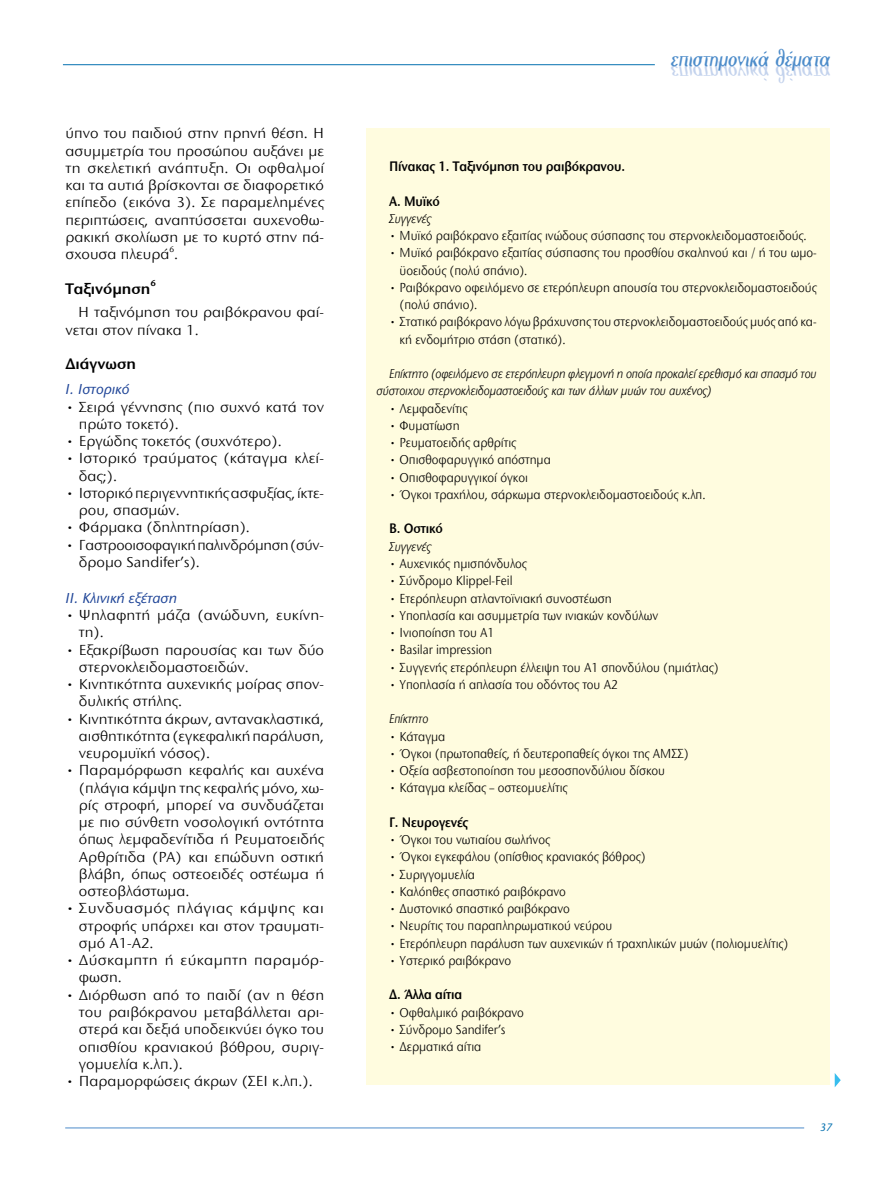
<style>
.page{position:relative;width:893px;height:1191px;background:#fff}
.page>*{position:absolute;margin:0;border:0;box-sizing:border-box;transform-origin:0 0}
.t1{font:600 15.75px "Stone Sans ITC Hel";color:#000}
.t2{font:15px/17.2px "Stone Sans ITC Hel";color:#000}
.t3{font:15px/17.2px "Stone Sans ITC Hel";color:#000;text-align:justify;scale:1.06 1}
.t4{font:15px/17.2px "Stone Sans ITC Hel";letter-spacing:-.02em;color:#000}
.t5{font:15px/17.2px "Stone Sans ITC Hel";color:#000;scale:1.04 1}
.t6{font:italic 500 15px "Stone Sans ITC Hel";color:#1e4497}
.t7{font:600 14.25px "Stone Sans ITC Hel";letter-spacing:-.01em;color:#000;scale:.9 1}
.t8{font:13.5px/17.2px "Stone Sans ITC Hel";letter-spacing:-.005em;color:#000;scale:.9 1}
.t9{font:italic 13.5px/17.2px "Stone Sans ITC Hel";letter-spacing:-.005em;color:#000;scale:.9 1}
.t10{font:italic 500 11.25px "Stone Sans ITC Hel";color:#0571b0;scale:.95 1}
.t11{font:600 9.15px "Stone Sans ITC Hel";color:#000}
.t12{font:8.7px "Stone Sans ITC Hel";color:#000}
</style>
<div class="page">
<hr style="left:65px;top:1127px;width:739px;height:1px;background:#4d8cca">
<hr style="left:63px;top:64px;width:592px;height:1px;background:#0571b0">
<svg style="left:835px;top:1073px;width:6px;height:14px"></svg>
<div style="left:366px;top:128px;width:463px;height:956px;background:#fffcdf"></div>
<p class="t2" style="left:66px;top:125px;width:260px;text-align:justify">ύπνο του παιδιού στην πρηνή θέση. Η ασυμμετρία του προσώπου αυξάνει με τη σκελετική ανάπτυξη. Οι οφθαλμοί και τα αυτιά βρίσκονται σε διαφορετικό επίπεδο (εικόνα 3). Σε παραμελημένες περιπτώσεις, αναπτύσσεται αυχενοθω&shy;ρακική σκολίωση με το κυρτό στην πά&shy;σχουσα πλευρά .</p>
<p class="t12" style="left:169px;top:244px;width:6px">6</p>
<p class="t1" style="left:66px;top:280px;width:86px">Ταξινόμηση</p>
<p class="t11" style="left:150px;top:278px;width:7px">6</p>
<p class="t2" style="left:66px;top:304px;width:260px;text-indent:13px">Η ταξινόμηση του ραιβόκρανου φαί&shy;νεται στον πίνακα 1.</p>
<p class="t1" style="left:66px;top:355px;width:72px">Διάγνωση</p>
<p class="t6" style="left:66px;top:381px;width:65px">Ι. Ιστορικό</p>
<p class="t2" style="left:79px;top:398px;width:247px;text-indent:-13px">• Σειρά γέννησης (πιο συχνό κατά τον πρώτο τοκετό).</p>
<p class="t2" style="left:66px;top:433px;width:218px">• Εργώδης τοκετός (συχνότερο).</p>
<p class="t2" style="left:79px;top:450px;width:247px;text-indent:-13px">• Ιστορικό τραύματος (κάταγμα κλεί&shy;δας;).</p>
<p class="t2" style="left:79px;top:484px;width:247px;text-indent:-13px">• Ιστορικό περιγεννητικής ασφυξίας, ίκτε&shy;ρου, σπασμών.</p>
<p class="t2" style="left:66px;top:519px;width:186px">• Φάρμακα (δηλητηρίαση).</p>
<p class="t4" style="left:79px;top:536px;width:246px;text-indent:-13px">• Γαστροοισοφαγική παλινδρόμηση (σύν&shy;δρομο Sandifer’s).</p>
<p class="t6" style="left:66px;top:590px;width:113px">ΙΙ. Κλινική εξέταση</p>
<p class="t2" style="left:79px;top:607px;width:247px;text-indent:-13px">• Ψηλαφητή μάζα (ανώδυνη, ευκίνη&shy;τη).</p>
<p class="t2" style="left:79px;top:641px;width:247px;text-indent:-13px">• Εξακρίβωση παρουσίας και των δύο στερνοκλειδομαστοειδών.</p>
<p class="t2" style="left:79px;top:676px;width:247px;text-indent:-13px">• Κινητικότητα αυχενικής μοίρας σπον&shy;δυλικής στήλης.</p>
<p class="t2" style="left:79px;top:710px;width:247px;text-align:justify;text-indent:-13px">• Κινητικότητα άκρων, αντανακλαστικά, αισθητικότητα (εγκεφαλική παράλυση, νευρομυϊκή νόσος).</p>
<p class="t2" style="left:79px;top:762px;width:247px;text-align:justify;text-indent:-13px">• Παραμόρφωση κεφαλής και αυχένα (πλάγια κάμψη της κεφαλής μόνο, χω&shy;ρίς στροφή, μπορεί να συνδυάζεται με πιο σύνθετη νοσολογική οντότητα όπως λεμφαδενίτιδα ή Ρευματοειδής Αρθρίτιδα (ΡΑ) και επώδυνη οστική βλάβη, όπως οστεοειδές οστέωμα ή οστεοβλάστωμα.</p>
<p class="t3" style="left:79px;top:900px;width:233px;text-indent:-13px">• Συνδυασμός πλάγιας κάμψης και στροφής υπάρχει και στον τραυματι&shy;σμό Α1-Α2.</p>
<p class="t5" style="left:79px;top:952px;width:237px;text-indent:-13px">• Δύσκαμπτη ή εύκαμπτη παραμόρ&shy;φωση.</p>
<p class="t2" style="left:79px;top:986px;width:247px;text-align:justify;text-indent:-13px">• Διόρθωση από το παιδί (αν η θέση του ραιβόκρανου μεταβάλλεται αρι&shy;στερά και δεξιά υποδεικνύει όγκο του οπισθίου κρανιακού βόθρου, συριγ&shy;γομυελία κ.λπ.).</p>
<p class="t2" style="left:66px;top:1072px;width:249px">• Παραμορφώσεις άκρων (ΣΕΙ κ.λπ.).</p>
<p class="t7" style="left:389px;top:159px;width:264px">Πίνακας 1. Ταξινόμηση του ραιβόκρανου.</p>
<p class="t7" style="left:389px;top:193px;width:58px">Α. Μυϊκό</p>
<p class="t9" style="left:389px;top:210px;width:48px">Συγγενές</p>
<p class="t8" style="left:389px;top:227px;width:465px">• Μυϊκό ραιβόκρανο εξαιτίας ινώδους σύσπασης του στερνοκλειδομαστοειδούς.</p>
<p class="t8" style="left:400px;top:245px;width:465px;text-indent:-11px">• Μυϊκό ραιβόκρανο εξαιτίας σύσπασης του προσθίου σκαληνού και / ή του ωμο&shy;ϋοειδούς (πολύ σπάνιο).</p>
<p class="t8" style="left:400px;top:279px;width:465px;text-indent:-11px">• Ραιβόκρανο οφειλόμενο σε ετερόπλευρη απουσία του στερνοκλειδομαστοειδούς (πολύ σπάνιο).</p>
<p class="t8" style="left:400px;top:314px;width:465px;text-indent:-11px">• Στατικό ραιβόκρανο λόγω βράχυνσης του στερνοκλειδομαστοειδούς μυός από κα&shy;κή ενδομήτριο στάση (στατικό).</p>
<p class="t9" style="left:376px;top:365px;width:491px;text-indent:13px">Επίκτητο (οφειλόμενο σε ετερόπλευρη φλεγμονή η οποία προκαλεί ερεθισμό και σπασμό του σύστοιχου στερνοκλειδομαστοειδούς και των άλλων μυών του αυχένος)</p>
<p class="t8" style="left:389px;top:400px;width:89px">• Λεμφαδενίτις</p>
<p class="t8" style="left:389px;top:417px;width:80px">• Φυματίωση</p>
<p class="t8" style="left:389px;top:434px;width:143px">• Ρευματοειδής αρθρίτις</p>
<p class="t8" style="left:389px;top:452px;width:181px">• Οπισθοφαρυγγικό απόστημα</p>
<p class="t8" style="left:389px;top:469px;width:156px">• Οπισθοφαρυγγικοί όγκοι</p>
<p class="t8" style="left:389px;top:486px;width:353px">• Όγκοι τραχήλου, σάρκωμα στερνοκλειδομαστοειδούς κ.λπ.</p>
<p class="t7" style="left:389px;top:521px;width:61px">Β. Οστικό</p>
<p class="t9" style="left:389px;top:538px;width:48px">Συγγενές</p>
<p class="t8" style="left:389px;top:555px;width:155px">• Αυχενικός ημισπόνδυλος</p>
<p class="t8" style="left:389px;top:572px;width:139px">• Σύνδρομο Klippel-Feil</p>
<p class="t8" style="left:389px;top:590px;width:249px">• Ετερόπλευρη ατλαντοϊνιακή συνοστέωση</p>
<p class="t8" style="left:389px;top:607px;width:300px">• Υποπλασία και ασυμμετρία των ινιακών κονδύλων</p>
<p class="t8" style="left:389px;top:624px;width:118px">• Ινιοποίηση του Α1</p>
<p class="t8" style="left:389px;top:641px;width:116px">• Basilar impression</p>
<p class="t8" style="left:389px;top:659px;width:368px">• Συγγενής ετερόπλευρη έλλειψη του Α1 σπονδύλου (ημιάτλας)</p>
<p class="t8" style="left:389px;top:676px;width:256px">• Υποπλασία ή απλασία του οδόντος του Α2</p>
<p class="t9" style="left:389px;top:710px;width:45px">Επίκτητο</p>
<p class="t8" style="left:389px;top:728px;width:64px">• Κάταγμα</p>
<p class="t8" style="left:389px;top:745px;width:335px">• Όγκοι (πρωτοπαθείς, ή δευτεροπαθείς όγκοι της ΑΜΣΣ)</p>
<p class="t8" style="left:389px;top:762px;width:308px">• Οξεία ασβεστοποίηση του μεσοσπονδύλιου δίσκου</p>
<p class="t8" style="left:389px;top:779px;width:200px">• Κάταγμα κλείδας – οστεομυελίτις</p>
<p class="t7" style="left:389px;top:814px;width:89px">Γ. Νευρογενές</p>
<p class="t8" style="left:389px;top:831px;width:180px">• Όγκοι του νωτιαίου σωλήνος</p>
<p class="t8" style="left:389px;top:848px;width:287px">• Όγκοι εγκεφάλου (οπίσθιος κρανιακός βόθρος)</p>
<p class="t8" style="left:389px;top:866px;width:97px">• Συριγγομυελία</p>
<p class="t8" style="left:389px;top:883px;width:198px">• Καλόηθες σπαστικό ραιβόκρανο</p>
<p class="t8" style="left:389px;top:900px;width:202px">• Δυστονικό σπαστικό ραιβόκρανο</p>
<p class="t8" style="left:389px;top:917px;width:250px">• Νευρίτις του παραπληρωματικού νεύρου</p>
<p class="t8" style="left:389px;top:935px;width:445px">• Ετερόπλευρη παράλυση των αυχενικών ή τραχηλικών μυών (πολιομυελίτις)</p>
<p class="t8" style="left:389px;top:952px;width:137px">• Υστερικό ραιβόκρανο</p>
<p class="t7" style="left:389px;top:987px;width:83px">Δ. Άλλα αίτια</p>
<p class="t8" style="left:389px;top:1004px;width:151px">• Οφθαλμικό ραιβόκρανο</p>
<p class="t8" style="left:389px;top:1021px;width:131px">• Σύνδρομο Sandifer’s</p>
<p class="t8" style="left:389px;top:1038px;width:104px">• Δερματικά αίτια</p>
<p class="t10" style="left:820px;top:1121px;width:16px">37</p>
</div>
